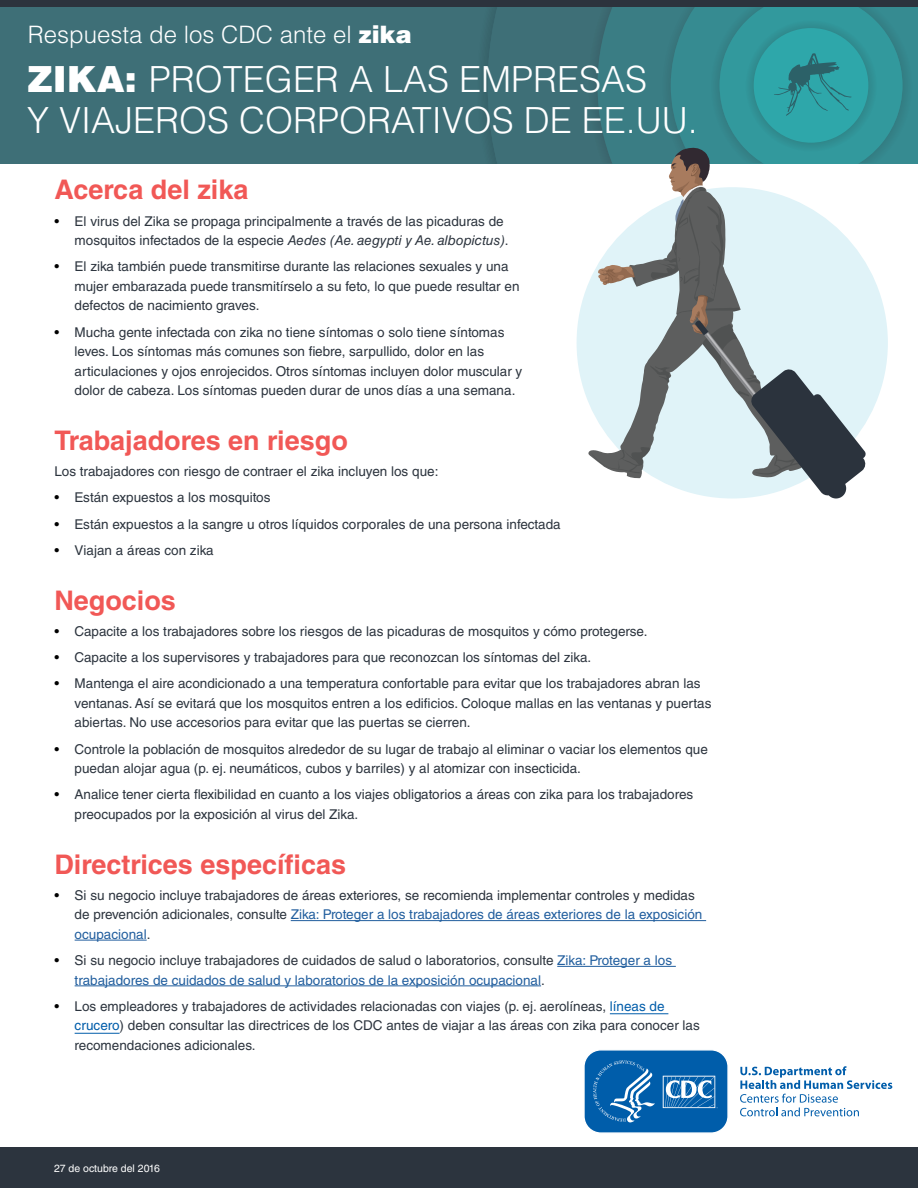
<style>
.page{position:relative;width:918px;height:1188px;background:#fff}
.page>*{position:absolute;margin:0;border:0;box-sizing:border-box;transform-origin:0 0}
.t1{font:300 36px/40.5px "Helvetica LT Std";color:#fff}
.t2{font:700 27px "Helvetica LT Std";color:#f15856}
.t3{font:300 24px "Helvetica LT Std";color:#fff}
.B3__Bullet_List{font:13.5px/19.5px "Helvetica LT Std";color:#2c343e}
.t4{font:13.5px/19.5px "Helvetica LT Std";color:#215e9e}
.t5{font:10.5px "Helvetica LT Std";color:#fff}
.s1{font-weight:900}
.s2{color:#000}
.s3{font-style:italic}
.s4{color:#215e9e}
.s5{color:#2c343e}
.s6{color:#005daa}
</style>
<div class="page">
<div style="left:0;top:1148px;width:918px;height:40px;background:#2c343e"></div>
<div style="left:0;top:0;width:918px;height:163px;background:#3e6f77"></div>
<div style="left:0;top:0;width:918px;height:7px;background:#2c333d"></div>
<hr style="left:291px;top:920px;width:415px;height:1px;background:#215e9e">
<hr style="left:75px;top:940px;width:72px;height:1px;background:#215e9e">
<hr style="left:557px;top:966px;width:119px;height:1px;background:#215e9e">
<hr style="left:75px;top:986px;width:466px;height:1px;background:#215e9e">
<hr style="left:610px;top:1013px;width:58px;height:1px;background:#005daa">
<hr style="left:75px;top:1033px;width:45px;height:1px;background:#005daa">
<svg style="left:585px;top:7px;width:333px;height:492px"></svg>
<svg style="left:740px;top:1066px;width:152px;height:50px"></svg>
<svg style="left:584px;top:1050px;width:144px;height:83px"></svg>
<h1 class="t3" style="left:28px;top:19px;width:386px">Respuesta de los CDC ante el <span class="s1">zika</span></h1>
<h1 class="t1" style="left:27px;top:59px;width:672px"><span class="s1">ZIKA:</span> PROTEGER A LAS EMPRESAS<br>Y VIAJEROS CORPORATIVOS DE EE.UU.</h1>
<h1 class="t2" style="left:54px;top:173px;width:196px">Acerca del zika</h1>
<p class="B3__Bullet_List" style="left:75px;top:211px;width:436px;text-indent:-20px"><span class="s2">•</span> El virus del Zika se propaga principalmente a través de las picaduras de mosquitos infectados de la especie <span class="s3">Aedes (Ae. aegypti y Ae. albopictus)</span>.</p>
<p class="B3__Bullet_List" style="left:75px;top:257px;width:446px;text-indent:-20px"><span class="s2">•</span> El zika también puede transmitirse durante las relaciones sexuales y una mujer embarazada puede transmitírselo a su feto, lo que puede resultar en defectos de nacimiento graves.</p>
<p class="B3__Bullet_List" style="left:75px;top:322px;width:449px;text-indent:-20px"><span class="s2">•</span> Mucha gente infectada con zika no tiene síntomas o solo tiene síntomas leves. Los síntomas más comunes son fiebre, sarpullido, dolor en las articulaciones y ojos enrojecidos. Otros síntomas incluyen dolor muscular y dolor de cabeza. Los síntomas pueden durar de unos días a una semana.</p>
<h1 class="t2" style="left:54px;top:424px;width:295px">Trabajadores en riesgo</h1>
<p class="B3__Bullet_List" style="left:54px;top:462px;width:386px">Los trabajadores con riesgo de contraer el zika incluyen los que:</p>
<p class="B3__Bullet_List" style="left:54px;top:488px;width:218px"><span class="s2">•</span> Están expuestos a los mosquitos</p>
<p class="B3__Bullet_List" style="left:54px;top:514px;width:508px"><span class="s2">•</span> Están expuestos a la sangre u otros líquidos corporales de una persona infectada</p>
<p class="B3__Bullet_List" style="left:54px;top:540px;width:161px"><span class="s2">•</span> Viajan a áreas con zika</p>
<h1 class="t2" style="left:54px;top:584px;width:123px">Negocios</h1>
<p class="B3__Bullet_List" style="left:54px;top:621px;width:595px"><span class="s2">•</span> Capacite a los trabajadores sobre los riesgos de las picaduras de mosquitos y cómo protegerse.</p>
<p class="B3__Bullet_List" style="left:54px;top:648px;width:538px"><span class="s2">•</span> Capacite a los supervisores y trabajadores para que reconozcan los síntomas del zika.</p>
<p class="B3__Bullet_List" style="left:75px;top:674px;width:638px;text-indent:-20px"><span class="s2">•</span> Mantenga el aire acondicionado a una temperatura confortable para evitar que los trabajadores abran las ventanas. Así se evitará que los mosquitos entren a los edificios. Coloque mallas en las ventanas y puertas abiertas. No use accesorios para evitar que las puertas se cierren.</p>
<p class="B3__Bullet_List" style="left:75px;top:739px;width:635px;text-indent:-20px"><span class="s2">•</span> Controle la población de mosquitos alrededor de su lugar de trabajo al eliminar o vaciar los elementos que puedan alojar agua (p. ej. neumáticos, cubos y barriles) y al atomizar con insecticida.</p>
<p class="B3__Bullet_List" style="left:75px;top:785px;width:620px;text-indent:-20px"><span class="s2">•</span> Analice tener cierta flexibilidad en cuanto a los viajes obligatorios a áreas con zika para los trabajadores preocupados por la exposición al virus del Zika.</p>
<h1 class="t2" style="left:54px;top:848px;width:293px">Directrices específicas</h1>
<p class="B3__Bullet_List" style="left:75px;top:885px;width:629px;text-indent:-20px"><span class="s2">•</span> Si su negocio incluye trabajadores de áreas exteriores, se recomienda implementar controles y medidas de prevención adicionales, consulte <span class="s4">Zika: Proteger a los trabajadores de áreas exteriores de la exposición ocupacional</span>.</p>
<p class="t4" style="left:75px;top:951px;width:599px;text-indent:-20px"><span class="s2">•</span> <span class="s5">Si su negocio incluye trabajadores de cuidados de salud o laboratorios, consulte</span> Zika: Proteger a los trabajadores de cuidados de salud y laboratorios de la exposición ocupacional<span class="s5">.</span></p>
<p class="B3__Bullet_List" style="left:75px;top:996px;width:627px;text-indent:-20px"><span class="s2">•</span> Los empleadores y trabajadores de actividades relacionadas con viajes (p. ej. aerolíneas, <span class="s6">líneas de crucero</span>) deben consultar las directrices de los CDC antes de viajar a las áreas con zika para conocer las recomendaciones adicionales.</p>
<p class="t5" style="left:54px;top:1162px;width:107px">27 de octubre del 2016</p>
</div>
